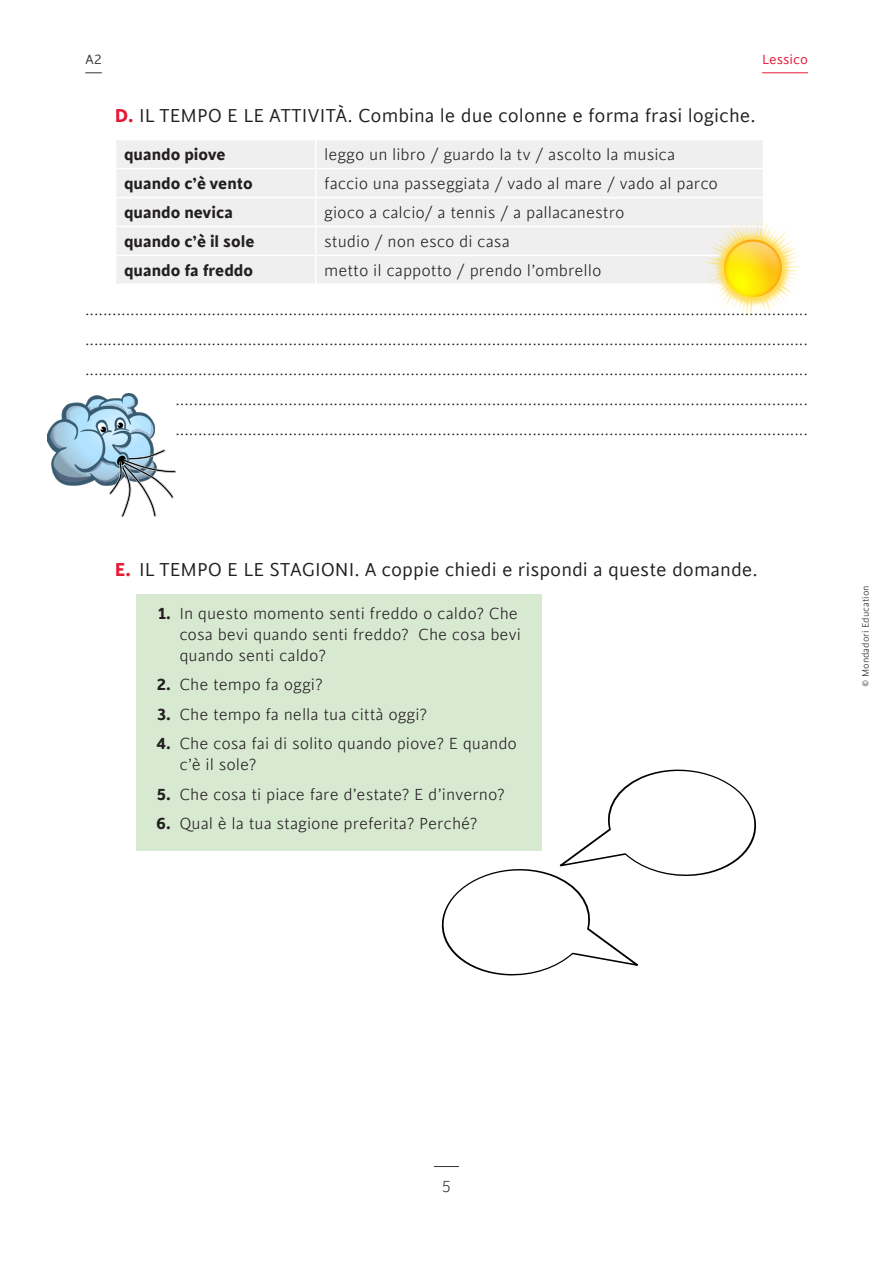
<style>
.page{position:relative;width:893px;height:1263px;background:#fff}
.page>*{position:absolute;margin:0;border:0;box-sizing:border-box;transform-origin:0 0}
.Elenco_123_-_CONSEGN{font:21px "Cinta";color:#231f20}
.Testo{font:300 18px/30px "Cinta";color:#231f20}
.Testo-2{font:700 18px "Cinta";color:#231f20}
.t1{font:300 18px "Cinta";color:#333}
.t2{font:15px "Cinta";color:#e51836}
.t3{font:15px "Cinta";color:#333}
.t4{font:300 10.5px "Cinta";color:#231f20}
.s1{font-weight:700;color:#e51836}
.s2{font-weight:700}
</style>
<div class="page">
<svg style="left:434px;top:1166px;width:25px;height:1px"></svg>
<hr style="left:762px;top:72px;width:46px;height:1px;background:#e51836">
<svg style="left:85px;top:72px;width:17px;height:1px"></svg>
<div style="left:116px;top:141px;width:647px;height:142px;background:#efefef"></div>
<hr style="left:115px;top:168px;width:201px;height:1px;background:#fff">
<hr style="left:316px;top:168px;width:448px;height:1px;background:#fff">
<hr style="left:115px;top:197px;width:201px;height:1px;background:#fff">
<hr style="left:316px;top:197px;width:448px;height:1px;background:#fff">
<hr style="left:115px;top:226px;width:201px;height:1px;background:#fff">
<hr style="left:316px;top:226px;width:448px;height:1px;background:#fff">
<hr style="left:115px;top:255px;width:201px;height:1px;background:#fff">
<hr style="left:316px;top:255px;width:448px;height:1px;background:#fff">
<svg style="left:315px;top:141px;width:1px;height:142px"></svg>
<img style="left:702px;top:216px;width:98px;height:100px">
<img style="left:47px;top:393px;width:129px;height:123px">
<div style="left:137px;top:594px;width:405px;height:256px;background:#d8e9d2"></div>
<svg style="left:402px;top:769px;width:355px;height:207px"></svg>
<p class="t3" style="left:85px;top:51px;width:18px">A2</p>
<p class="t2" style="left:762px;top:51px;width:47px">Lessico</p>
<p class="Elenco_123_-_CONSEGN" style="left:115px;top:104px;width:642px"><span class="s1">D.</span> IL TEMPO E LE ATTIVITÀ. Combina le due colonne e forma frasi logiche.</p>
<p class="Testo-2" style="left:124px;top:143px;width:103px">quando piove</p>
<p class="Testo" style="left:324px;top:140px;width:352px">leggo un libro / guardo la tv / ascolto la musica</p>
<p class="Testo-2" style="left:124px;top:172px;width:130px">quando c’è vento</p>
<p class="Testo" style="left:324px;top:169px;width:395px">faccio una passeggiata / vado al mare / vado al parco</p>
<p class="Testo-2" style="left:124px;top:201px;width:110px">quando nevica</p>
<p class="Testo" style="left:324px;top:198px;width:302px">gioco a calcio/ a tennis / a pallacanestro</p>
<p class="Testo-2" style="left:124px;top:230px;width:132px">quando c’è il sole</p>
<p class="Testo" style="left:324px;top:227px;width:187px">studio / non esco di casa</p>
<p class="Testo-2" style="left:124px;top:259px;width:131px">quando fa freddo</p>
<p class="Testo" style="left:324px;top:256px;width:279px">metto il cappotto / prendo l’ombrello</p>
<p class="Testo" style="left:85px;top:295px;width:724px;text-align:right">................................................................................................................................................................ ................................................................................................................................................................ ................................................................................................................................................................ ............................................................................................................................................ ............................................................................................................................................</p>
<p class="Elenco_123_-_CONSEGN" style="left:115px;top:558px;width:644px"><span class="s1">E.</span> IL TEMPO E LE STAGIONI. A coppie chiedi e rispondi a queste domande.</p>
<p class="Testo" style="left:179px;top:603px;width:343px;line-height:21px;text-indent:-21px"><span class="s2">1.</span> In questo momento senti freddo o caldo? Che cosa bevi quando senti freddo? Che cosa bevi quando senti caldo?</p>
<p class="Testo" style="left:157px;top:670px;width:167px"><span class="s2">2.</span> Che tempo fa oggi?</p>
<p class="Testo" style="left:157px;top:700px;width:272px"><span class="s2">3.</span> Che tempo fa nella tua città oggi?</p>
<p class="Testo" style="left:179px;top:734px;width:339px;line-height:21px;text-indent:-23px"><span class="s2">4.</span> Che cosa fai di solito quando piove? E quando c’è il sole?</p>
<p class="Testo" style="left:157px;top:780px;width:349px"><span class="s2">5.</span> Che cosa ti piace fare d’estate? E d’inverno?</p>
<p class="Testo" style="left:156px;top:809px;width:323px"><span class="s2">6.</span> Qual è la tua stagione preferita? Perché?</p>
<p class="t4" style="left:860px;top:687px;width:103px;rotate:-90deg">© Mondadori Education</p>
<p class="t1" style="left:442px;top:1177px;width:11px">5</p>
</div>
